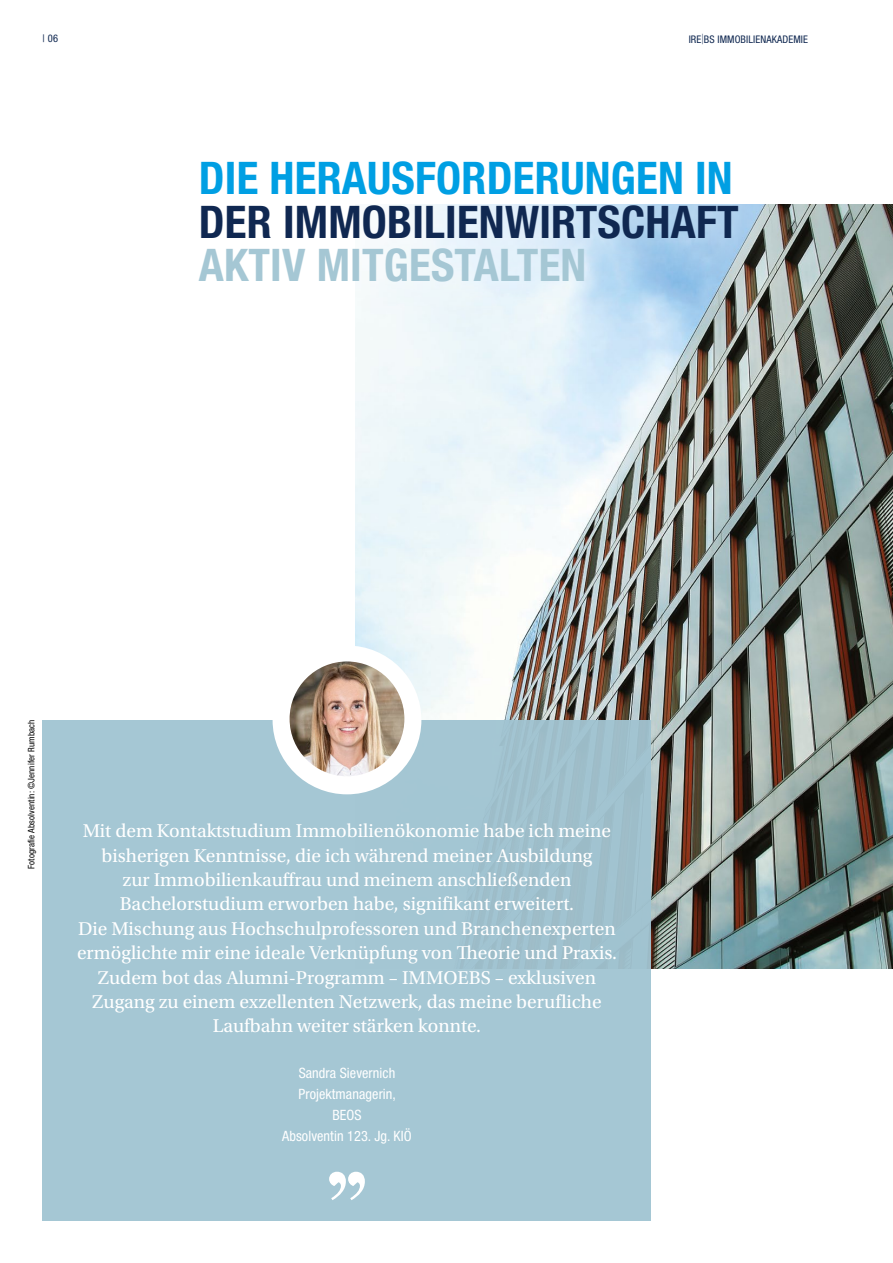
<style>
.page{position:relative;width:893px;height:1263px;background:#fff}
.page>*{position:absolute;margin:0;border:0;box-sizing:border-box;transform-origin:0 0}
.t1{font:700 condensed 45px "Helvetica Neue LT Pro";letter-spacing:.005em;color:#102851}
.t2{font:700 condensed 45px "Helvetica Neue LT Pro";letter-spacing:.005em;color:#009fe3}
.t3{font:700 condensed 45px "Helvetica Neue LT Pro";letter-spacing:.005em;color:#a5c7d4}
.t4{font:19.5px/24.3px "Utopia Std";color:#fff;text-align:center}
.t5{font:condensed 14.25px/21px "Helvetica Neue LT Pro";letter-spacing:.005em;color:#fff;text-align:center}
.t6{font:condensed 10.5px "Helvetica Neue LT Pro";letter-spacing:.01em;color:#102851}
.t7{font:condensed 9px "Helvetica Neue LT Pro";letter-spacing:.01em;color:#000}
.s1{font-weight:100;font-stretch:normal}
</style>
<div class="page">
<img style="left:355px;top:204px;width:538px;height:765px">
<div style="left:43px;top:720px;width:608px;height:500px;background:#a5c7d4"></div>
<svg style="left:329px;top:1172px;width:36px;height:28px"></svg>
<div style="left:273px;top:645px;width:148px;height:149px;background:#fff;border-radius:50%"></div>
<img style="left:290px;top:661px;width:114px;height:115px;border-radius:57px">
<svg style="left:355px;top:204px;width:431px;height:131px"></svg>
<p class="t6" style="left:43px;top:32px;width:17px">| 06</p>
<p class="t6" style="left:689px;top:33px;width:121px">IRE<span class="s1">|</span>BS IMMOBILIENAKADEMIE</p>
<h1 class="t2" style="left:199px;top:150px;width:535px">DIE HERAUSFORDERUNGEN IN</h1>
<h1 class="t1" style="left:199px;top:194px;width:541px">DER IMMOBILIENWIRTSCHAFT</h1>
<h1 class="t3" style="left:199px;top:238px;width:389px">AKTIV MITGESTALTEN</h1>
<p class="t7" style="left:26px;top:868px;width:150px;rotate:-90deg">Fotografie Absolventin: ©Jennifer Rumbach</p>
<p class="t4" style="left:77px;top:819px;width:541px">Mit dem Kontaktstudium Immobilienökonomie habe ich meine bisherigen Kenntnisse, die ich während meiner Ausbildung<br>zur Immobilienkauffrau und meinem anschließenden Bachelorstudium erworben habe, signifikant erweitert.<br>Die Mischung aus Hochschulprofessoren und Branchenexperten ermöglichte mir eine ideale Verknüpfung von Theorie und Praxis.<br>Zudem bot das Alumni-Programm – IMMOEBS – exklusiven Zugang zu einem exzellenten Netzwerk, das meine berufliche Laufbahn weiter stärken konnte.</p>
<p class="t5" style="left:282px;top:1062px;width:131px">Sandra Sievernich<br>Projektmanagerin,<br>BEOS<br>Absolventin 123. Jg. KIÖ</p>
</div>
